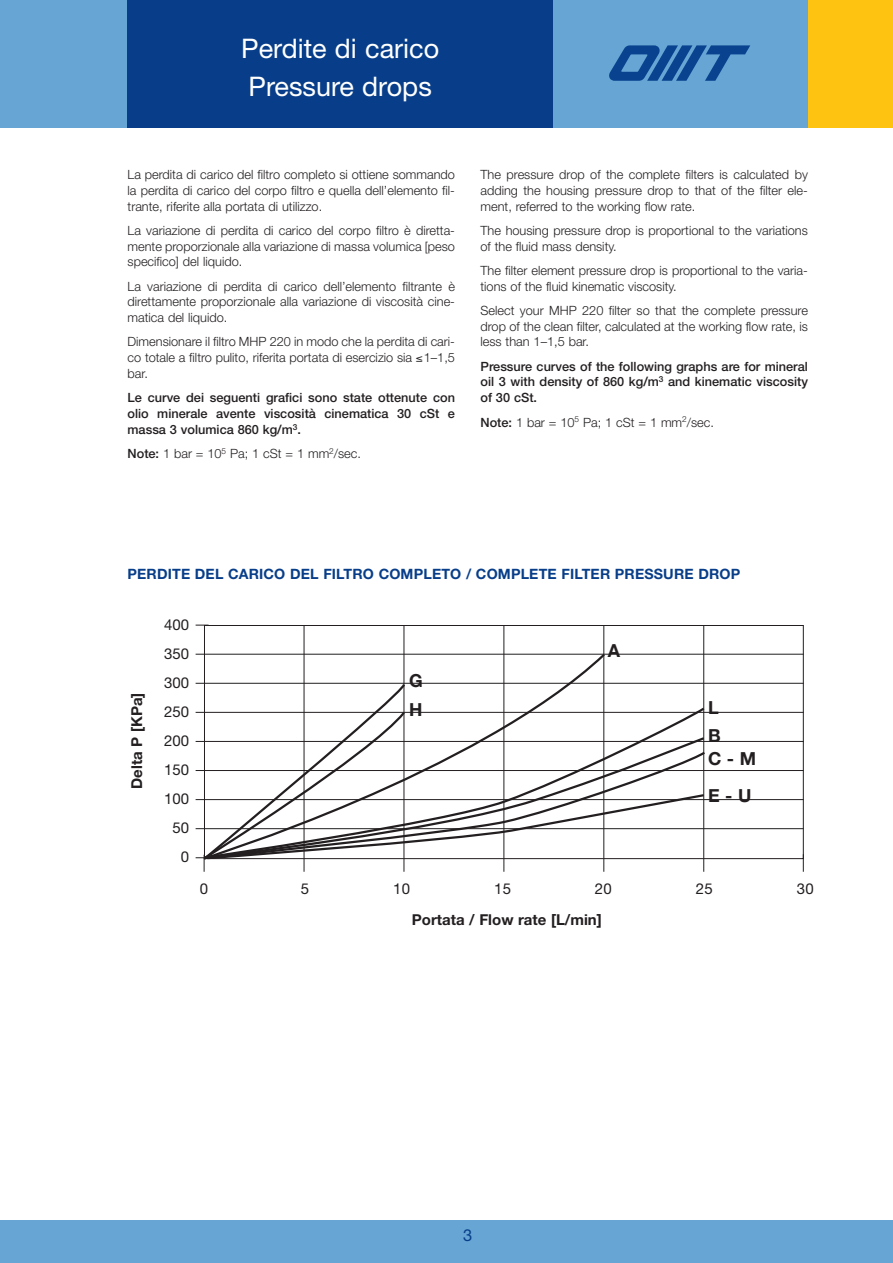
<style>
.page{position:relative;width:893px;height:1263px;background:#fff}
.page>*{position:absolute;margin:0;border:0;box-sizing:border-box;transform-origin:0 0}
.t1{font:27px/38.5px "Helvetica Neue";color:#fff}
.t2{font:700 18px/28.5px "Helvetica Neue";color:#231f20}
.t3{font:16.5px "Helvetica Neue";color:#083e89}
.t4{font:15px/29px "Helvetica Neue";color:#231f20;text-align:right}
.t5{font:700 15px "Helvetica Neue";color:#231f20}
.t6{font:700 14.25px "Helvetica Neue";letter-spacing:.01em;color:#083e89}
.t7{font:300 12.75px/15.8px "Helvetica Neue";color:#231f20;text-align:justify}
.t8{font:500 12.75px/15.8px "Helvetica Neue";color:#231f20;text-align:justify}
.s1{font-weight:500}
</style>
<div class="page">
<div style="left:0;top:0;width:893px;height:128px;background:#67a5d4"></div>
<svg style="left:609px;top:45px;width:141px;height:36px"></svg>
<div style="left:128px;top:0;width:425px;height:128px;background:#083e89"></div>
<div style="left:808px;top:0;width:85px;height:128px;background:#fec210"></div>
<div style="left:0;top:1220px;width:893px;height:43px;background:#67a5d4"></div>
<hr style="left:304px;top:625px;width:1px;height:247px;background:#231f20">
<hr style="left:404px;top:625px;width:1px;height:247px;background:#231f20">
<hr style="left:504px;top:625px;width:1px;height:247px;background:#231f20">
<hr style="left:604px;top:625px;width:1px;height:247px;background:#231f20">
<hr style="left:703px;top:625px;width:1px;height:247px;background:#231f20">
<svg style="left:803px;top:854px;width:1px;height:18px"></svg>
<svg style="left:196px;top:625px;width:13px;height:1px"></svg>
<hr style="left:196px;top:654px;width:608px;height:1px;background:#231f20">
<hr style="left:196px;top:683px;width:608px;height:1px;background:#231f20">
<hr style="left:196px;top:712px;width:608px;height:1px;background:#231f20">
<hr style="left:196px;top:741px;width:608px;height:1px;background:#231f20">
<hr style="left:196px;top:770px;width:608px;height:1px;background:#231f20">
<hr style="left:196px;top:799px;width:608px;height:1px;background:#231f20">
<hr style="left:196px;top:828px;width:608px;height:1px;background:#231f20">
<svg style="left:203px;top:651px;width:404px;height:31px"></svg>
<svg style="left:196px;top:682px;width:510px;height:190px"></svg>
<h1 class="t1" style="left:241px;top:31px;width:199px">Perdite di carico<br>Pressure drops</h1>
<p class="t7" style="left:128px;top:168px;width:329px">La perdita di carico del filtro completo si ottiene sommando la perdita di carico del corpo filtro e quella dell’elemento fil&shy;trante, riferite alla portata di utilizzo.</p>
<p class="t7" style="left:128px;top:224px;width:329px">La variazione di perdita di carico del corpo filtro è diretta&shy;mente proporzionale alla variazione di massa volumica [peso specifico] del liquido.</p>
<p class="t7" style="left:128px;top:279px;width:329px">La variazione di perdita di carico dell’elemento filtrante è direttamente proporzionale alla variazione di viscosità cine&shy;matica del liquido.</p>
<p class="t7" style="left:128px;top:335px;width:329px">Dimensionare il filtro MHP 220 in modo che la perdita di cari&shy;co totale a filtro pulito, riferita portata di esercizio sia ≤1–1,5 bar.</p>
<p class="t8" style="left:128px;top:391px;width:329px">Le curve dei seguenti grafici sono state ottenute con olio minerale avente viscosità cinematica 30 cSt e massa 3 volumica 860 kg/m<sup>3</sup>.</p>
<p class="t7" style="left:128px;top:447px;width:235px"><span class="s1">Note:</span> 1 bar = 10<sup>5</sup> Pa; 1 cSt = 1 mm<sup>2</sup>/sec.</p>
<p class="t7" style="left:480px;top:168px;width:329px">The pressure drop of the complete filters is calculated by adding the housing pressure drop to that of the filter ele&shy;ment, referred to the working flow rate.</p>
<p class="t7" style="left:480px;top:224px;width:329px">The housing pressure drop is proportional to the variations of the fluid mass density.</p>
<p class="t7" style="left:480px;top:264px;width:329px">The filter element pressure drop is proportional to the varia&shy;tions of the fluid kinematic viscosity.</p>
<p class="t7" style="left:480px;top:304px;width:329px">Select your MHP 220 filter so that the complete pressure drop of the clean filter, calculated at the working flow rate, is less than 1–1,5 bar.</p>
<p class="t8" style="left:480px;top:359px;width:329px">Pressure curves of the following graphs are for mineral oil 3 with density of 860 kg/m<sup>3</sup> and kinematic viscosity of 30 cSt.</p>
<p class="t7" style="left:480px;top:415px;width:235px"><span class="s1">Note:</span> 1 bar = 10<sup>5</sup> Pa; 1 cSt = 1 mm<sup>2</sup>/sec.</p>
<p class="t6" style="left:128px;top:566px;width:614px">PERDITE DEL CARICO DEL FILTRO COMPLETO / COMPLETE FILTER PRESSURE DROP</p>
<p class="t4" style="left:164px;top:612px;width:27px">400<br>350<br>300<br>250<br>200<br>150<br>100<br>50<br>0</p>
<p class="t4" style="left:200px;top:875px;width:10px">0</p>
<p class="t4" style="left:301px;top:875px;width:10px">5</p>
<p class="t4" style="left:393px;top:875px;width:19px">10</p>
<p class="t4" style="left:494px;top:875px;width:19px">15</p>
<p class="t4" style="left:595px;top:875px;width:19px">20</p>
<p class="t4" style="left:696px;top:875px;width:19px">25</p>
<p class="t4" style="left:797px;top:875px;width:19px">30</p>
<p class="t5" style="left:412px;top:911px;width:191px">Portata / Flow rate [L/min]</p>
<h2 class="t2" style="left:608px;top:636px;width:14px">A</h2>
<h2 class="t2" style="left:409px;top:666px;width:15px">G<br>H</h2>
<p class="t5" style="left:128px;top:789px;width:98px;rotate:-90deg">Delta P [KPa]</p>
<h2 class="t2" style="left:708px;top:693px;width:14px">L<br>B</h2>
<h2 class="t2" style="left:708px;top:739px;width:50px;line-height:37.5px">C-M<br>E-U</h2>
<p class="t3" style="left:463px;top:1229px;width:11px">43</p>
</div>
